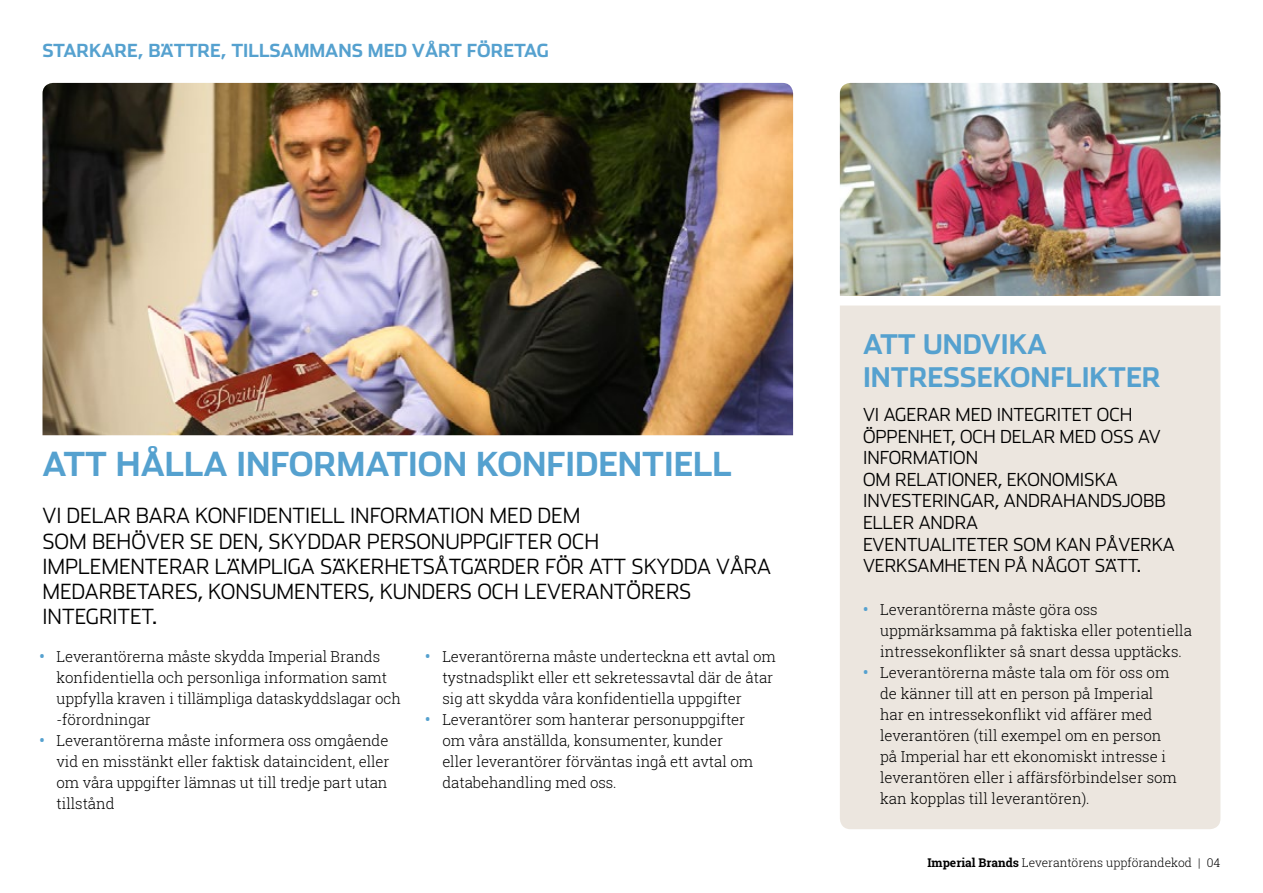
<style>
.page{position:relative;width:1263px;height:893px;background:#fff}
.page>*{position:absolute;margin:0;border:0;box-sizing:border-box;transform-origin:0 0}
.t1{font:700 33px "Stainless";color:#55a1cf}
.t2{font:700 27px/32.4px "Stainless";color:#55a1cf}
.t3{font:300 21px/25.2px "Stainless";color:#000}
.t4{font:300 18px/21.6px "Stainless";color:#000}
.t5{font:700 18px "Stainless";color:#55a1cf}
.t6{font:300 15px/21px "Roboto Slab";letter-spacing:-.005em;color:#000}
.t7{font:300 12px "Roboto Slab";color:#000}
.s1{font-weight:700;color:#55a1cf}
.s2{font-weight:700}
</style>
<div class="page">
<div style="left:840px;top:306px;width:380px;height:523px;background:#ece6df"></div>
<img style="left:840px;top:83px;width:380px;height:213px">
<img style="left:43px;top:83px;width:750px;height:352px">
<p class="t5" style="left:43px;top:39px;width:508px">STARKARE, BÄTTRE, TILLSAMMANS MED VÅRT FÖRETAG</p>
<h1 class="t1" style="left:43px;top:443px;width:691px">ATT HÅLLA INFORMATION KONFIDENTIELL</h1>
<h3 class="t3" style="left:43px;top:504px;width:730px">VI DELAR BARA KONFIDENTIELL INFORMATION MED DEM<br>SOM BEHÖVER SE DEN, SKYDDAR PERSONUPPGIFTER OCH IMPLEMENTERAR LÄMPLIGA SÄKERHETSÅTGÄRDER FÖR ATT SKYDDA VÅRA MEDARBETARES, KONSUMENTERS, KUNDERS OCH LEVERANTÖRERS INTEGRITET.</h3>
<p class="t6" style="left:57px;top:646px;width:346px;text-indent:-17px"><span class="s1">•</span> Leverantörerna måste skydda Imperial Brands konfidentiella och personliga information samt uppfylla kraven i tillämpliga dataskyddslagar och -förordningar</p>
<p class="t6" style="left:57px;top:730px;width:334px;text-indent:-17px"><span class="s1">•</span> Leverantörerna måste informera oss omgående vid en misstänkt eller faktisk dataincident, eller om våra uppgifter lämnas ut till tredje part utan tillstånd</p>
<p class="t6" style="left:442px;top:646px;width:335px;text-indent:-17px"><span class="s1">•</span> Leverantörerna måste underteckna ett avtal om tystnadsplikt eller ett sekretessavtal där de åtar sig att skydda våra konfidentiella uppgifter</p>
<p class="t6" style="left:442px;top:709px;width:312px;text-indent:-17px"><span class="s1">•</span> Leverantörer som hanterar personuppgifter om våra anställda, konsumenter, kunder eller leverantörer förväntas ingå ett avtal om databehandling med oss.</p>
<h2 class="t2" style="left:863px;top:329px;width:299px">ATT UNDVIKA<br>INTRESSEKONFLIKTER</h2>
<p class="t4" style="left:863px;top:404px;width:313px">VI AGERAR MED INTEGRITET OCH<br>ÖPPENHET, OCH DELAR MED OSS AV<br>INFORMATION<br>OM RELATIONER, EKONOMISKA<br>INVESTERINGAR, ANDRAHANDSJOBB<br>ELLER ANDRA<br>EVENTUALITETER SOM KAN PÅVERKA<br>VERKSAMHETEN PÅ NÅGOT SÄTT.</p>
<p class="t6" style="left:880px;top:598px;width:313px;text-indent:-17px"><span class="s1">•</span> Leverantörerna måste göra oss uppmärksamma på faktiska eller potentiella intressekonflikter så snart dessa upptäcks.</p>
<p class="t6" style="left:880px;top:661px;width:298px;text-indent:-17px"><span class="s1">•</span> Leverantörerna måste tala om för oss om de känner till att en person på Imperial har en intressekonflikt vid affärer med leverantören (till exempel om en person på Imperial har ett ekonomiskt intresse i leverantören eller i affärsförbindelser som kan kopplas till leverantören).</p>
<p class="t7" style="left:927px;top:855px;width:295px"><span class="s2">Imperial Brands</span> Leverantörens uppförandekod | 04</p>
</div>
